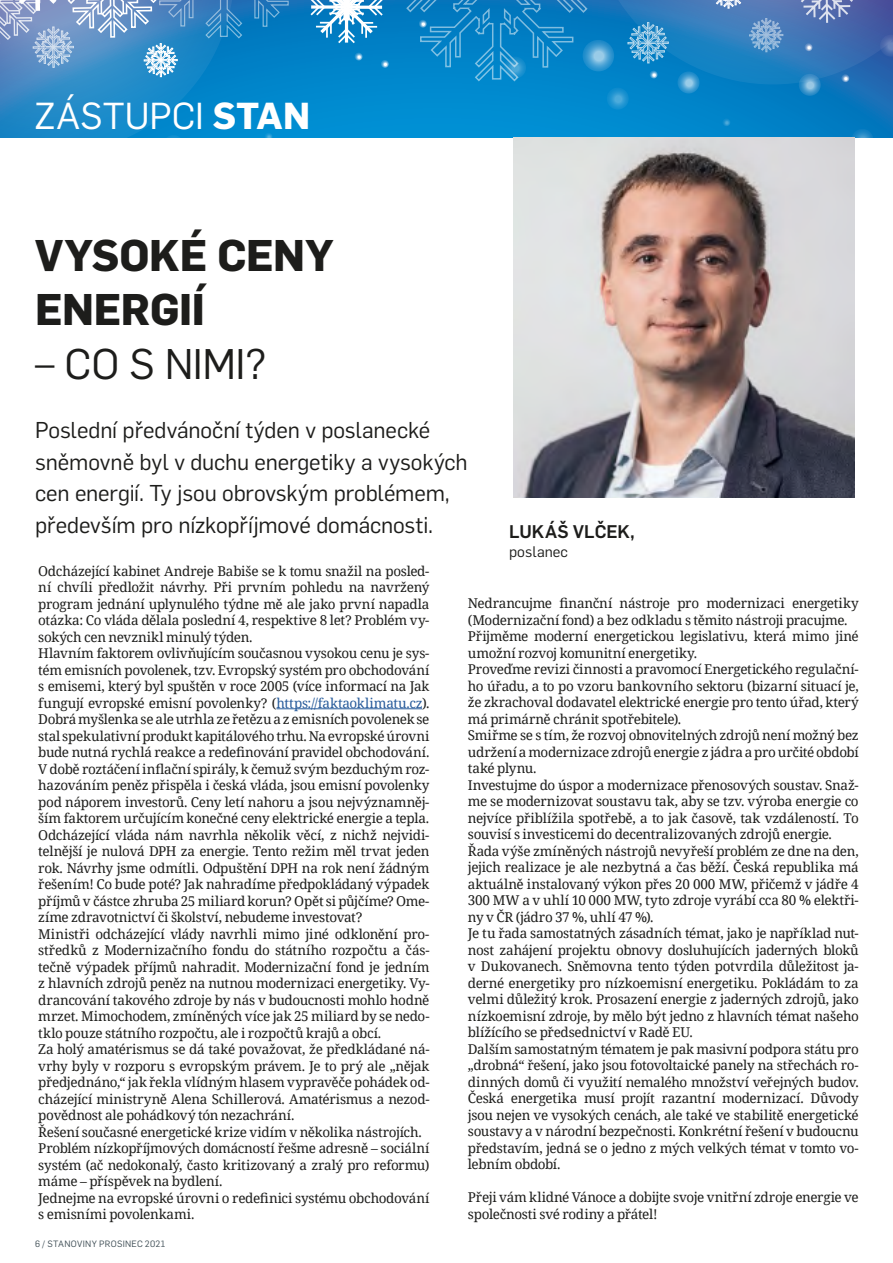
<style>
.page{position:relative;width:893px;height:1263px;background:#fff}
.page>*{position:absolute;margin:0;border:0;box-sizing:border-box;transform-origin:0 0}
.t1{font:700 43.5px/54px "Flama";letter-spacing:-.01em;color:#1d1d1b}
.t2{font:42px "Flama";letter-spacing:-.01em;color:#1d1d1b}
.t3{font:36.9px "Flama";letter-spacing:.005em;color:#fff}
.t4{font:22.5px/31.5px "Flama";letter-spacing:-.005em;color:#1d1d1b}
.t5{font:500 18px "Flama";color:#1d1d1b}
.t6{font:15px "Flama";letter-spacing:.005em;color:#1d1d1b}
.t7{font:13.5px/16.5px "Noto Serif";letter-spacing:-.025em;color:#1d1d1b}
.t8{font:9px "Flama";letter-spacing:.03em;color:#3f4e55}
.s1{font-weight:700}
.s2{color:#275b9b}
</style>
<div class="page">
<svg style="left:0;top:0;width:893px;height:138px;background:#2188c7"></svg>
<img style="left:514px;top:138px;width:340px;height:359px">
<hr style="left:276px;top:708px;width:146px;height:1px;background:#275b9b">
<h3 class="t3" style="left:35px;top:90px;width:277px">ZÁSTUPCI <span class="s1">STAN</span></h3>
<h1 class="t1" style="left:35px;top:225px;width:300px">VYSOKÉ CENY<br>ENERGIÍ</h1>
<h2 class="t2" style="left:35px;top:335px;width:233px">– CO S NIMI?</h2>
<h3 class="t4" style="left:35px;top:413px;width:434px">Poslední předvánoční týden v poslanecké sněmovně byl v duchu energetiky a vysokých cen energií. Ty jsou obrovským problémem, především pro nízkopříjmové domácnosti.</h3>
<h3 class="t5" style="left:509px;top:518px;width:127px">LUKÁŠ VLČEK,</h3>
<p class="t6" style="left:509px;top:541px;width:60px">poslanec</p>
<p class="t7" style="left:38px;top:562px;width:393px">Odcházející kabinet Andreje Babiše se k tomu snažil na posled&shy;ní chvíli předložit návrhy. Při prvním pohledu na navržený program jednání uplynulého týdne mě ale jako první napadla otázka: Co vláda dělala poslední 4, respektive 8 let? Problém vy&shy;sokých cen nevznikl minulý týden.<br>Hlavním faktorem ovlivňujícím současnou vysokou cenu je sys&shy;tém emisních povolenek, tzv. Evropský systém pro obchodování s emisemi, který byl spuštěn v roce 2005 (více informací na Jak fungují evropské emisní povolenky? (<span class="s2">https://faktaoklimatu.cz</span>).<br>Dobrá myšlenka se ale utrhla ze řetězu a z emisních povolenek se stal spekulativní produkt kapitálového trhu. Na evropské úrovni bude nutná rychlá reakce a redefinování pravidel obchodování.<br>V době roztáčení inflační spirály, k čemuž svým bezduchým roz&shy;hazováním peněz přispěla i česká vláda, jsou emisní povolenky pod náporem investorů. Ceny letí nahoru a jsou nejvýznamněj&shy;ším faktorem určujícím konečné ceny elektrické energie a tepla.<br>Odcházející vláda nám navrhla několik věcí, z nichž nejvidi&shy;telnější je nulová DPH za energie. Tento režim měl trvat jeden rok. Návrhy jsme odmítli. Odpuštění DPH na rok není žádným řešením! Co bude poté? Jak nahradíme předpokládaný výpadek příjmů v částce zhruba 25 miliard korun? Opět si půjčíme? Ome&shy;zíme zdravotnictví či školství, nebudeme investovat?<br>Ministři odcházející vlády navrhli mimo jiné odklonění pro&shy;středků z Modernizačního fondu do státního rozpočtu a čás&shy;tečně výpadek příjmů nahradit. Modernizační fond je jedním z hlavních zdrojů peněz na nutnou modernizaci energetiky. Vy&shy;drancování takového zdroje by nás v budoucnosti mohlo hodně mrzet. Mimochodem, zmíněných více jak 25 miliard by se nedo&shy;tklo pouze státního rozpočtu, ale i rozpočtů krajů a obcí.<br>Za holý amatérismus se dá také považovat, že předkládané ná&shy;vrhy byly v rozporu s evropským právem. Je to prý ale „nějak předjednáno,“ jak řekla vlídným hlasem vypravěče pohádek od&shy;cházející ministryně Alena Schillerová. Amatérismus a nezod&shy;povědnost ale pohádkový tón nezachrání.<br>Řešení současné energetické krize vidím v několika nástrojích.<br>Problém nízkopříjmových domácností řešme adresně – sociální systém (ač nedokonalý, často kritizovaný a zralý pro reformu) máme – příspěvek na bydlení.<br>Jednejme na evropské úrovni o redefinici systému obchodování s emisními povolenkami.</p>
<p class="t8" style="left:35px;top:1238px;width:132px">6 / STANOVINY PROSINEC 2021</p>
<p class="t7" style="left:468px;top:595px;width:392px">Nedrancujme finanční nástroje pro modernizaci energetiky (Modernizační fond) a bez odkladu s těmito nástroji pracujme.<br>Přijměme moderní energetickou legislativu, která mimo jiné umožní rozvoj komunitní energetiky.<br>Proveďme revizi činnosti a pravomocí Energetického regulační&shy;ho úřadu, a to po vzoru bankovního sektoru (bizarní situací je, že zkrachoval dodavatel elektrické energie pro tento úřad, který má primárně chránit spotřebitele).<br>Smiřme se s tím, že rozvoj obnovitelných zdrojů není možný bez udržení a modernizace zdrojů energie z jádra a pro určité období také plynu.<br>Investujme do úspor a modernizace přenosových soustav. Snaž&shy;me se modernizovat soustavu tak, aby se tzv. výroba energie co nejvíce přiblížila spotřebě, a to jak časově, tak vzdáleností. To souvisí s investicemi do decentralizovaných zdrojů energie.<br>Řada výše zmíněných nástrojů nevyřeší problém ze dne na den, jejich realizace je ale nezbytná a čas běží. Česká republika má aktuálně instalovaný výkon přes 20 000 MW, přičemž v jádře 4<br>300 MW a v uhlí 10 000 MW, tyto zdroje vyrábí cca 80 % elektři&shy;ny v ČR (jádro 37 %, uhlí 47 %).<br>Je tu řada samostatných zásadních témat, jako je například nut&shy;nost zahájení projektu obnovy dosluhujících jaderných bloků v Dukovanech. Sněmovna tento týden potvrdila důležitost ja&shy;derné energetiky pro nízkoemisní energetiku. Pokládám to za velmi důležitý krok. Prosazení energie z jaderných zdrojů, jako nízkoemisní zdroje, by mělo být jedno z hlavních témat našeho blížícího se předsednictví v Radě EU.<br>Dalším samostatným tématem je pak masivní podpora státu pro „drobná“ řešení, jako jsou fotovoltaické panely na střechách ro&shy;dinných domů či využití nemalého množství veřejných budov.<br>Česká energetika musí projít razantní modernizací. Důvody jsou nejen ve vysokých cenách, ale také ve stabilitě energetické soustavy a v národní bezpečnosti. Konkrétní řešení v budoucnu představím, jedná se o jedno z mých velkých témat v tomto vo&shy;lebním období.</p>
<p class="t7" style="left:468px;top:1188px;width:392px">Přeji vám klidné Vánoce a dobijte svoje vnitřní zdroje energie ve společnosti své rodiny a přátel!</p>
</div>
